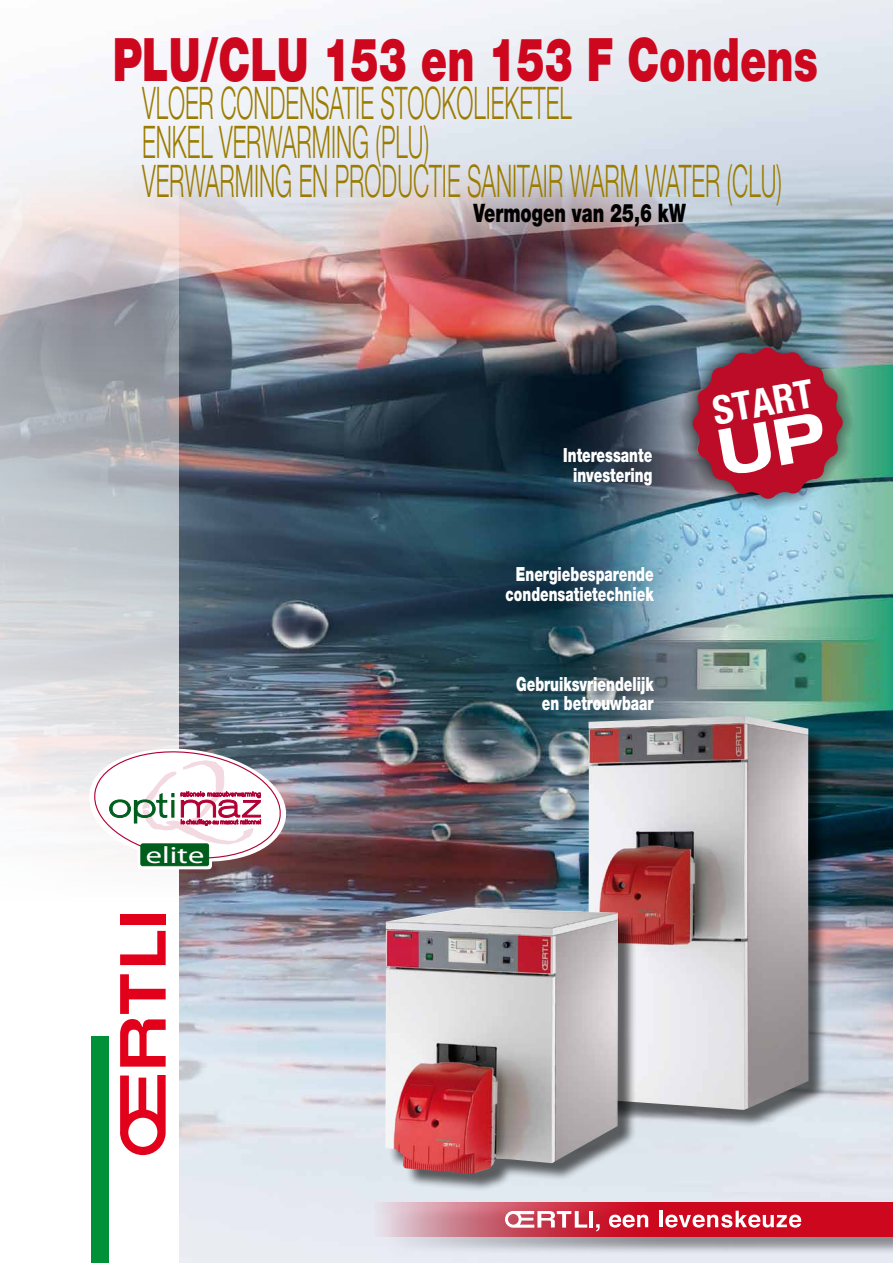
<style>
.page{position:relative;width:893px;height:1263px;background:#fff}
.page>*{position:absolute;margin:0;border:0;box-sizing:border-box;transform-origin:0 0}
.t1{font:900 60px "Helvetica Neue LT Std";color:#cd071e;scale:.7 1}
.t2{font:300 45px/39px "Helvetica Neue LT Std";color:#9b7c00;scale:.51 1}
.t3{font:700 condensed 39.45px "Helvetica Neue LT Std";color:#fff}
.t4{font:900 25.5px "Helvetica Neue LT Std";color:#000;scale:.7 1}
.t5{font:23.7px "Akzidenz Grotesk";color:#fff;scale:1.37 1}
.t6{font:900 19.5px/19.5px "Helvetica Neue LT Std";color:#fff;text-align:center;scale:.7 1}
</style>
<div class="page">
<img style="left:179px;top:0;width:714px;height:1263px">
<div style="left:378px;top:1204px;width:515px;height:51px;background:#000;opacity:.4"></div>
<svg style="left:375px;top:1202px;width:518px;height:34px"></svg>
<hr style="left:589px;top:1211px;width:4px;height:16px;background:#fff">
<svg style="left:505px;top:1211px;width:82px;height:17px"></svg>
<svg style="left:596px;top:1224px;width:4px;height:7px"></svg>
<svg style="left:609px;top:1214px;width:39px;height:13px"></svg>
<hr style="left:659px;top:1210px;width:3px;height:17px;background:#fff">
<svg style="left:665px;top:1211px;width:136px;height:16px"></svg>
<svg style="left:0;top:63px;width:179px;height:1200px"></svg>
<svg style="left:120px;top:974px;width:46px;height:92px"></svg>
<svg style="left:120px;top:931px;width:46px;height:34px"></svg>
<div style="left:120px;top:914px;width:46px;height:11px;background:#e2001a"></div>
<svg style="left:120px;top:1075px;width:46px;height:80px"></svg>
<div style="left:91px;top:1036px;width:17px;height:227px;background:#009037"></div>
<div style="left:590px;top:718px;width:236px;height:410px;background:#000;opacity:.6"></div>
<img style="left:588px;top:716px;width:220px;height:394px">
<div style="left:388px;top:910px;width:248px;height:281px;background:#000;opacity:.6"></div>
<img style="left:386px;top:907px;width:232px;height:267px">
<svg style="left:86px;top:742px;width:205px;height:127px"></svg>
<div style="left:141px;top:844px;width:68px;height:22px;background:#005e1d;border-radius:2px"></div>
<div style="left:141px;top:844px;width:68px;height:22px;border:1px solid #005e1d;border-radius:2px"></div>
<img style="left:627px;top:283px;width:266px;height:278px">
<img style="left:680px;top:335px;width:175px;height:176px">
<h1 class="t1" style="left:113px;top:24px;width:1009px">PLU/CLU 153 en 153 f condens</h1>
<p class="t2" style="left:142px;top:82px;width:1256px">VLOER CONDENSATIE STOOKOLIEKETEL<br>ENKEL VERWARMING (PLU)<br>VERWARMING EN PRODUCTIE SANITAIR WARM WATER (CLU)</p>
<p class="t4" style="left:474px;top:197px;width:305px">Vermogen van 25,6 kW</p>
<p class="t5" style="left:146px;top:841px;width:44px">elite</p>
<p class="t6" style="left:563px;top:446px;width:129px">Interessante investering</p>
<p class="t6" style="left:506px;top:564px;width:213px">Energiebesparende condensatietechniek</p>
<p class="t6" style="left:516px;top:674px;width:198px;text-align:right">Gebruiksvriendelijk en betrouwbaar</p>
<p class="t3" style="left:709px;top:387px;width:103px;rotate:-10deg">START</p>
</div>
